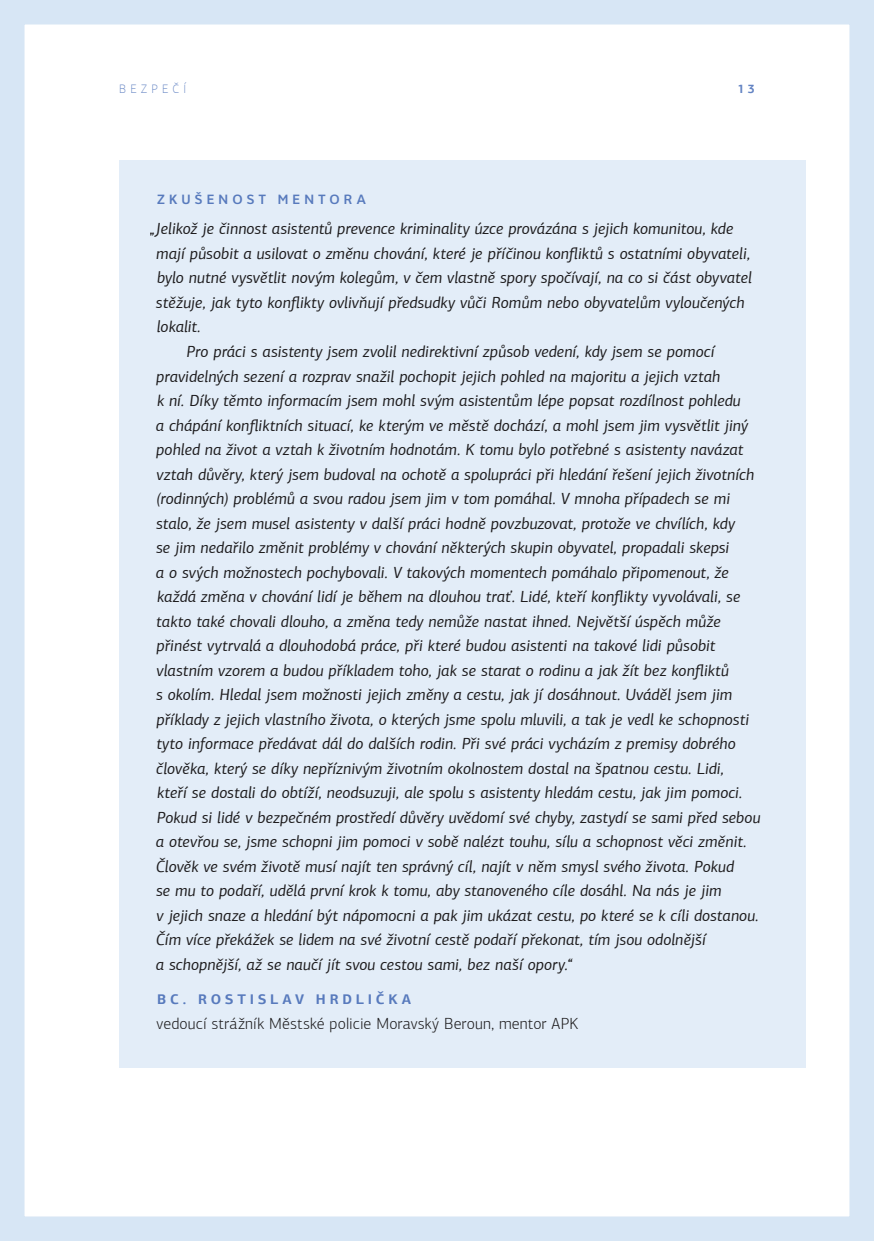
<style>
.page{position:relative;width:874px;height:1241px;background:#fff}
.page>*{position:absolute;margin:0;border:0;box-sizing:border-box;transform-origin:0 0}
.t1{font:italic 16.1px "PF Agora Sans Pro";color:#231f20}
.t2{font:300 16.1px "PF Agora Sans Pro";letter-spacing:.01em;color:#231f20}
.t3{font:700 14px "PF Agora Sans Pro";letter-spacing:.265em;color:#6484c3}
.t4{font:500 14px "Clearview Text";letter-spacing:.255em;color:#6484c3}
.t5{font:100 12.25px "PF Agora Sans Pro";letter-spacing:.35em;color:#6484c3}
.t6{font:700 12.25px "PF Agora Sans Pro";color:#6484c3}
</style>
<div class="page">
<div style="left:0;top:0;width:873px;height:1240px;border:24px solid #d7e6f5"></div>
<div style="left:119px;top:161px;width:686px;height:906px;background:#e3edf8"></div>
<p class="t5" style="left:119px;top:82px;width:68px">BEZPEČÍ</p>
<p class="t6" style="left:737px;top:81px;width:18px">1 3</p>
<p class="t4" style="left:157px;top:191px;width:211px">ZKUŠENOST MENTORA</p>
<p class="t1" style="left:150px;top:219px;width:584px">„Jelikož je činnost asistentů prevence kriminality úzce provázána s jejich komunitou, kde</p>
<p class="t1" style="left:156px;top:244px;width:595px">mají působit a usilovat o změnu chování, které je příčinou konfliktů s ostatními obyvateli,</p>
<p class="t1" style="left:157px;top:268px;width:596px">bylo nutné vysvětlit novým kolegům, v čem vlastně spory spočívají, na co si část obyvatel</p>
<p class="t1" style="left:156px;top:293px;width:589px">stěžuje, jak tyto konflikty ovlivňují předsudky vůči Romům nebo obyvatelům vyloučených</p>
<p class="t1" style="left:157px;top:317px;width:45px">lokalit.</p>
<p class="t1" style="left:186px;top:342px;width:529px">Pro práci s asistenty jsem zvolil nedirektivní způsob vedení, kdy jsem se pomocí</p>
<p class="t1" style="left:156px;top:366px;width:565px">pravidelných sezení a rozprav snažil pochopit jejich pohled na majoritu a jejich vztah</p>
<p class="t1" style="left:157px;top:391px;width:585px">k ní. Díky těmto informacím jsem mohl svým asistentům lépe popsat rozdílnost pohledu</p>
<p class="t1" style="left:156px;top:415px;width:593px">a chápání konfliktních situací, ke kterým ve městě dochází, a mohl jsem jim vysvětlit jiný</p>
<p class="t1" style="left:156px;top:440px;width:588px">pohled na život a vztah k životním hodnotám. K tomu bylo potřebné s asistenty navázat</p>
<p class="t1" style="left:156px;top:464px;width:598px">vztah důvěry, který jsem budoval na ochotě a spolupráci při hledání řešení jejich životních</p>
<p class="t1" style="left:156px;top:489px;width:575px">(rodinných) problémů a svou radou jsem jim v tom pomáhal. V mnoha případech se mi</p>
<p class="t1" style="left:156px;top:513px;width:580px">stalo, že jsem musel asistenty v další práci hodně povzbuzovat, protože ve chvílích, kdy</p>
<p class="t1" style="left:156px;top:538px;width:574px">se jim nedařilo změnit problémy v chování některých skupin obyvatel, propadali skepsi</p>
<p class="t1" style="left:156px;top:562px;width:574px">a o svých možnostech pochybovali. V takových momentech pomáhalo připomenout, že</p>
<p class="t1" style="left:157px;top:587px;width:584px">každá změna v chování lidí je během na dlouhou trať. Lidé, kteří konflikty vyvolávali, se</p>
<p class="t1" style="left:156px;top:611px;width:566px">takto také chovali dlouho, a změna tedy nemůže nastat ihned. Největší úspěch může</p>
<p class="t1" style="left:156px;top:636px;width:560px">přinést vytrvalá a dlouhodobá práce, při které budou asistenti na takové lidi působit</p>
<p class="t1" style="left:156px;top:660px;width:573px">vlastním vzorem a budou příkladem toho, jak se starat o rodinu a jak žít bez konfliktů</p>
<p class="t1" style="left:156px;top:685px;width:577px">s okolím. Hledal jsem možnosti jejich změny a cestu, jak jí dosáhnout. Uváděl jsem jim</p>
<p class="t1" style="left:156px;top:709px;width:594px">příklady z jejich vlastního života, o kterých jsme spolu mluvili, a tak je vedl ke schopnosti</p>
<p class="t1" style="left:156px;top:734px;width:580px">tyto informace předávat dál do dalších rodin. Při své práci vycházím z premisy dobrého</p>
<p class="t1" style="left:156px;top:758px;width:569px">člověka, který se díky nepříznivým životním okolnostem dostal na špatnou cestu. Lidi,</p>
<p class="t1" style="left:157px;top:783px;width:586px">kteří se dostali do obtíží, neodsuzuji, ale spolu s asistenty hledám cestu, jak jim pomoci.</p>
<p class="t1" style="left:157px;top:807px;width:604px">Pokud si lidé v bezpečném prostředí důvěry uvědomí své chyby, zastydí se sami před sebou</p>
<p class="t1" style="left:156px;top:832px;width:592px">a otevřou se, jsme schopni jim pomoci v sobě nalézt touhu, sílu a schopnost věci změnit.</p>
<p class="t1" style="left:156px;top:856px;width:579px">Člověk ve svém životě musí najít ten správný cíl, najít v něm smysl svého života. Pokud</p>
<p class="t1" style="left:156px;top:881px;width:567px">se mu to podaří, udělá první krok k tomu, aby stanoveného cíle dosáhl. Na nás je jim</p>
<p class="t1" style="left:156px;top:905px;width:603px">v jejich snaze a hledání být nápomocni a pak jim ukázat cestu, po které se k cíli dostanou.</p>
<p class="t1" style="left:156px;top:930px;width:551px">Čím více překážek se lidem na své životní cestě podaří překonat, tím jsou odolnější</p>
<p class="t1" style="left:156px;top:954px;width:418px">a schopnější, až se naučí jít svou cestou sami, bez naší opory.“</p>
<p class="t3" style="left:157px;top:990px;width:255px">BC. ROSTISLAV HRDLIČKA</p>
<p class="t2" style="left:156px;top:1013px;width:423px">vedoucí strážník Městské policie Moravský Beroun, mentor APK</p>
</div>
